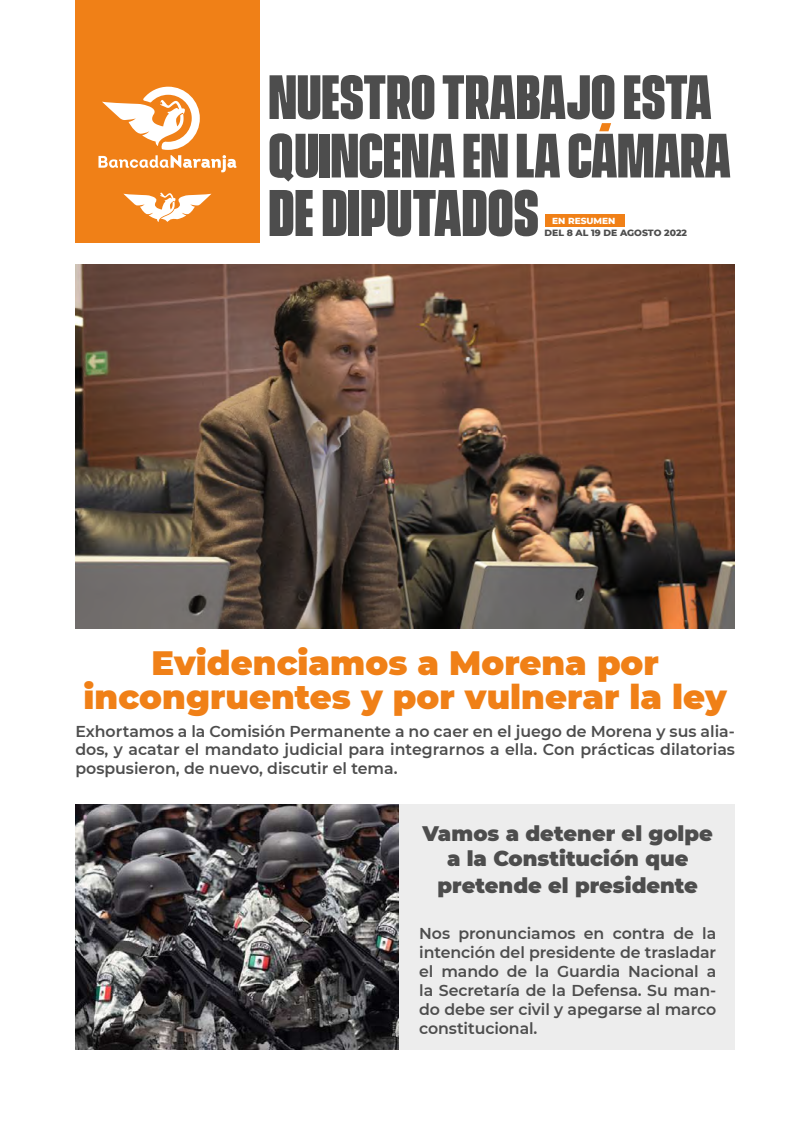
<style>
.page{position:relative;width:810px;height:1125px;background:#fff}
.page>*{position:absolute;margin:0;border:0;box-sizing:border-box;transform-origin:0 0}
.t1{font:700 60px "Vanguard CF Extra";color:#4d4d4d}
.t2{font:700 57px/58.5px "Vanguard CF Extra";letter-spacing:-.005em;color:#4d4d4d}
.t3{font:900 33.75px/34.5px "Montserrat";color:#f08017;text-align:center}
.t4{font:900 21px/24.8px "Montserrat";color:#4d4d4d;text-align:center}
.t5{font:600 15.75px/18.9px "Montserrat";letter-spacing:-.005em;color:#4d4d4d;text-align:justify}
.t6{font:800 9.23px "Montserrat";color:#4d4d4d}
.t7{font:800 9px "Montserrat";color:#fff}
</style>
<div class="page">
<div style="left:398px;top:804px;width:337px;height:246px;background:#ededed"></div>
<div style="left:75px;top:0;width:184px;height:243px;background:#f08017"></div>
<svg style="left:599px;top:123px;width:12px;height:8px"></svg>
<div style="left:545px;top:214px;width:80px;height:13px;background:#f08017"></div>
<svg style="left:99px;top:87px;width:137px;height:86px"></svg>
<svg style="left:123px;top:192px;width:89px;height:30px"></svg>
<img style="left:75px;top:264px;width:660px;height:364px">
<img style="left:75px;top:804px;width:323px;height:246px">
<h2 class="t2" style="left:268px;top:71px;width:464px">NUESTRO TRABAJO ESTA<br>QUINCENA EN LA CAMARA</h2>
<h1 class="t1" style="left:268px;top:178px;width:272px">DE DIPUTADOS</h1>
<p class="t7" style="left:552px;top:214px;width:65px">EN RESUMEN</p>
<p class="t6" style="left:545px;top:226px;width:144px">DEL 8 AL 19 DE AGOSTO 2022</p>
<h3 class="t3" style="left:84px;top:643px;width:645px">Evidenciamos a Morena por incongruentes y por vulnerar la ley</h3>
<p class="t5" style="left:75px;top:721px;width:661px">Exhortamos a la Comisión Permanente a no caer en el juego de Morena y sus alia&shy;dos, y acatar el mandato judicial para integrarnos a ella. Con prácticas dilatorias pospusieron, de nuevo, discutir el tema.</p>
<h3 class="t4" style="left:423px;top:820px;width:292px">Vamos a detener el golpe a la Constitución que</h3>
<h3 class="t4" style="left:438px;top:871px;width:262px">pretende el presidente</h3>
<p class="t5" style="left:419px;top:923px;width:299px">Nos pronunciamos en contra de la intención del presidente de trasladar el mando de la Guardia Nacional a la Secretaría de la Defensa. Su man&shy;do debe ser civil y apegarse al marco constitucional.</p>
</div>
